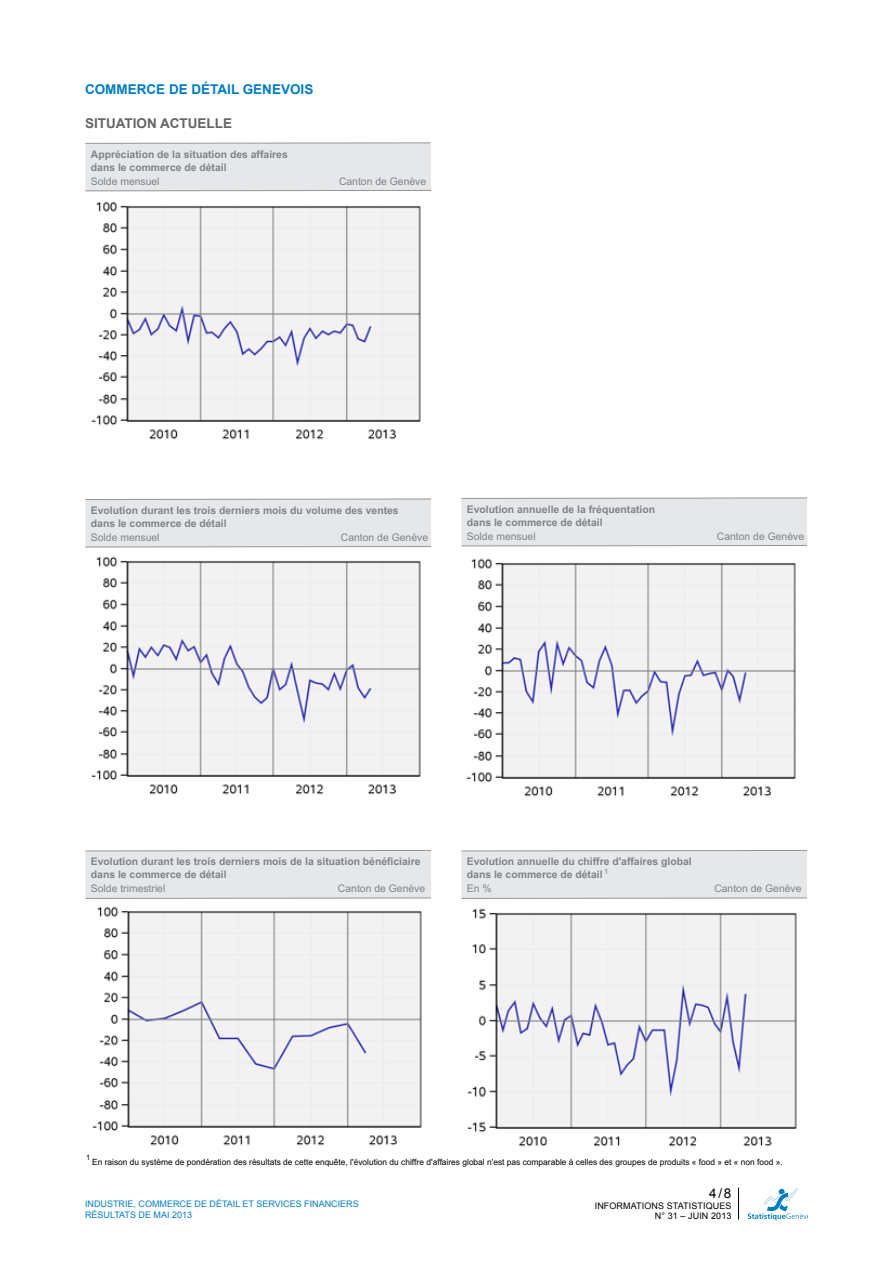
<style>
.page{position:relative;width:893px;height:1263px;background:#fff}
.page>*{position:absolute;margin:0;border:0;box-sizing:border-box;transform-origin:0 0}
.t1{font:700 13.5px "Arial";color:#007dc5}
.t2{font:700 13.5px "Arial";color:#636466}
.t3{font:13.5px "Arial";color:#000}
.t4{font:700 10.5px/12.6px "Arial";color:#808285}
.t5{font:10.5px "Arial";color:#808285}
.t6{font:9px/10.5px "Arial";color:#007dc5}
.t7{font:9px/10.5px "Arial";letter-spacing:.01em;color:#000;text-align:right}
.t8{font:8.55px "Arial";color:#000}
.t9{font:7.5px "Arial";color:#000}
</style>
<div class="page">
<svg style="left:748px;top:1188px;width:60px;height:32px"></svg>
<hr style="left:738px;top:1188px;width:1px;height:31px;background:#000">
<div style="left:85px;top:143px;width:346px;height:48px;background:#e6e7e8"></div>
<div style="left:85px;top:499px;width:346px;height:48px;background:#e6e7e8"></div>
<div style="left:461px;top:498px;width:346px;height:48px;background:#e6e7e8"></div>
<svg style="left:85px;top:850px;width:346px;height:49px;background:#e2e3e4"></svg>
<svg style="left:461px;top:850px;width:346px;height:49px;background:#e2e3e4"></svg>
<img style="left:91px;top:201px;width:330px;height:239px">
<img style="left:91px;top:556px;width:330px;height:239px">
<img style="left:92px;top:906px;width:330px;height:240px">
<img style="left:467px;top:908px;width:330px;height:239px">
<img style="left:466px;top:558px;width:330px;height:239px">
<p class="t1" style="left:85px;top:81px;width:230px">Commerce de détail genevois</p>
<p class="t2" style="left:85px;top:115px;width:148px">situation actuelle</p>
<p class="t4" style="left:91px;top:148px;width:198px">Appréciation de la situation des affaires dans le commerce de détail</p>
<p class="t5" style="left:91px;top:175px;width:70px">Solde mensuel</p>
<p class="t5" style="left:339px;top:175px;width:89px">Canton de Genève</p>
<p class="t4" style="left:91px;top:504px;width:309px">Evolution durant les trois derniers mois du volume des ventes dans le commerce de détail</p>
<p class="t5" style="left:91px;top:530px;width:70px">Solde mensuel</p>
<p class="t5" style="left:341px;top:530px;width:89px">Canton de Genève</p>
<p class="t4" style="left:467px;top:503px;width:190px">Evolution annuelle de la fréquentation dans le commerce de détail</p>
<p class="t5" style="left:467px;top:529px;width:70px">Solde mensuel</p>
<p class="t5" style="left:717px;top:529px;width:89px">Canton de Genève</p>
<p class="t4" style="left:91px;top:856px;width:331px">Evolution durant les trois derniers mois de la situation bénéficiaire dans le commerce de détail</p>
<p class="t5" style="left:91px;top:882px;width:76px">Solde trimestriel</p>
<p class="t5" style="left:338px;top:882px;width:89px">Canton de Genève</p>
<p class="t4" style="left:467px;top:856px;width:226px">Evolution annuelle du chiffre d'affaires global dans le commerce de détail <sup>1</sup></p>
<p class="t5" style="left:467px;top:882px;width:26px">En %</p>
<p class="t5" style="left:714px;top:882px;width:89px">Canton de Genève</p>
<p class="t9" style="left:86px;top:1152px;width:6px">1</p>
<p class="t8" style="left:92px;top:1156px;width:692px">En raison du système de pondération des résultats de cette enquête, l'évolution du chiffre d'affaires global n'est pas comparable à celles des groupes de produits « food » et « non food ».</p>
<p class="t6" style="left:85px;top:1199px;width:275px">industrie, commerce de détail et services financiers résultats de mai 2013</p>
<p class="t3" style="left:709px;top:1184px;width:24px">4/8</p>
<p class="t7" style="left:595px;top:1200px;width:138px">informations statistiques<br>N° 31 – juin 2013</p>
</div>
